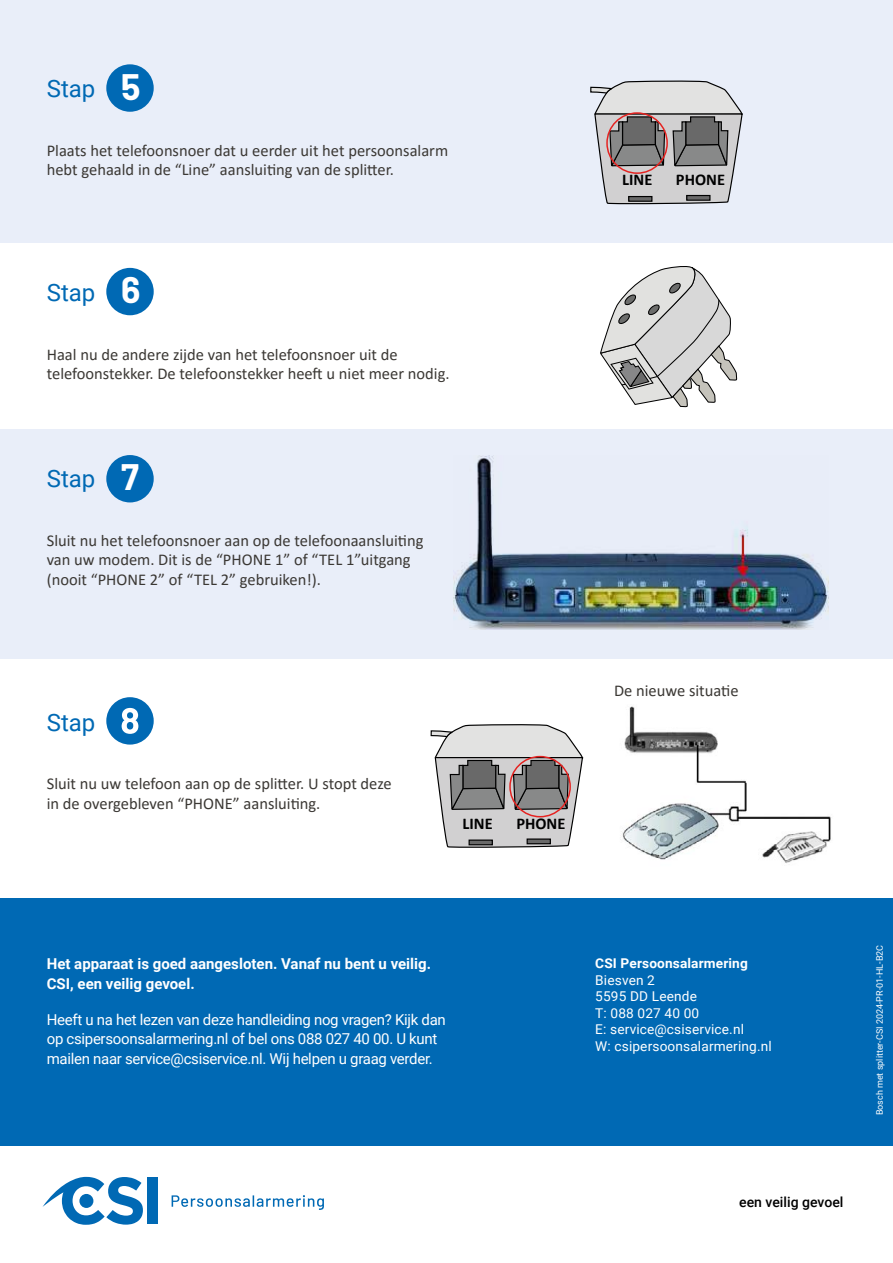
<style>
.page{position:relative;width:893px;height:1263px;background:#fff}
.page>*{position:absolute;margin:0;border:0;box-sizing:border-box;transform-origin:0 0}
.t1{font:700 36px "Barlow";color:#fff}
.t2{font:24px "Roboto";color:#0069b4}
.t3{font:16.5px/19.5px "Calibri";color:#3b3834}
.t4{font:700 16.5px "Calibri";color:#000}
.t5{font:15px/19.5px "Roboto";letter-spacing:-.02em;color:#fff}
.t6{font:700 15px/19.5px "Roboto";color:#fff}
.t7{font:500 14.1px "Roboto";color:#000}
.t8{font:13.5px/16.5px "Roboto";letter-spacing:.01em;color:#fff}
.t9{font:700 13.5px "Roboto";letter-spacing:.01em;color:#fff}
.t10{font:9px "Roboto";color:#fff}
</style>
<div class="page">
<div style="left:0;top:430px;width:893px;height:229px;background:#e9eef9"></div>
<div style="left:0;top:0;width:893px;height:242px;background:#e9eef9"></div>
<img style="left:454px;top:456px;width:374px;height:173px">
<div style="left:0;top:899px;width:893px;height:247px;background:#0069b4"></div>
<img style="left:622px;top:706px;width:209px;height:157px">
<svg style="left:590px;top:80px;width:153px;height:125px;background:#b2b1b2"></svg>
<div style="left:606px;top:112px;width:62px;height:62px;border:2px solid #e52321;border-radius:50%"></div>
<svg style="left:600px;top:266px;width:138px;height:142px"></svg>
<svg style="left:430px;top:724px;width:154px;height:124px;background:#b5b3b3"></svg>
<div style="left:509px;top:756px;width:62px;height:61px;border:2px solid #e52321;border-radius:50%"></div>
<div style="left:106px;top:455px;width:48px;height:47px;background:#0069b4;border-radius:50%"></div>
<div style="left:106px;top:64px;width:48px;height:48px;background:#0069b4;border-radius:50%"></div>
<div style="left:106px;top:268px;width:48px;height:47px;background:#0069b4;border-radius:50%"></div>
<div style="left:106px;top:697px;width:48px;height:48px;background:#0069b4;border-radius:50%"></div>
<svg style="left:122px;top:708px;width:16px;height:26px"></svg>
<svg style="left:172px;top:1195px;width:152px;height:15px"></svg>
<div style="left:147px;top:1178px;width:10px;height:46px;background:#0069b4"></div>
<svg style="left:43px;top:1177px;width:100px;height:48px"></svg>
<div style="left:79px;top:1194px;width:14px;height:14px;background:#0069b4;border-radius:50%"></div>
<h2 class="t2" style="left:47px;top:72px;width:50px">Stap</h2>
<h1 class="t1" style="left:121px;top:60px;width:21px">5</h1>
<p class="t3" style="left:47px;top:140px;width:403px">Plaats het telefoonsnoer dat u eerder uit het persoonsalarm hebt gehaald in de “Line” aansluiting van de splitter.</p>
<h2 class="t2" style="left:47px;top:276px;width:50px">Stap</h2>
<h1 class="t1" style="left:121px;top:264px;width:21px">6</h1>
<p class="t3" style="left:47px;top:344px;width:404px">Haal nu de andere zijde van het telefoonsnoer uit de -telefoonstekker. De telefoonstekker heeft u niet meer nodig.</p>
<h2 class="t2" style="left:47px;top:462px;width:50px">Stap</h2>
<h1 class="t1" style="left:121px;top:451px;width:19px">7</h1>
<p class="t3" style="left:47px;top:530px;width:378px">Sluit nu het telefoonsnoer aan op de telefoonaansluiting van uw modem. Dit is de “PHONE 1” of “TEL 1”uitgang (nooit “PHONE 2” of “TEL 2” gebruiken!).</p>
<h2 class="t2" style="left:47px;top:706px;width:50px">Stap</h2>
<p class="t3" style="left:47px;top:774px;width:346px">Sluit nu uw telefoon aan op de splitter. U stopt deze in de overgebleven “PHONE” aansluiting.</p>
<p class="t4" style="left:463px;top:813px;width:32px">LINE</p>
<p class="t4" style="left:516px;top:813px;width:51px">PHONE</p>
<p class="t4" style="left:622px;top:169px;width:32px">LINE</p>
<p class="t4" style="left:676px;top:169px;width:51px">PHONE</p>
<p class="t3" style="left:614px;top:680px;width:126px">De nieuwe situatie</p>
<p class="t6" style="left:47px;top:953px;width:386px">Het apparaat is goed aangesloten. Vanaf nu bent u veilig.<br>CSI, een veilig gevoel.</p>
<p class="t5" style="left:47px;top:1009px;width:401px">Heeft u na het lezen van deze handleiding nog vragen? Kijk dan op csipersoonsalarmering.nl of bel ons 088 027 40 00. U kunt mailen naar service@csiservice.nl. Wij helpen u graag verder.</p>
<p class="t9" style="left:595px;top:954px;width:154px">CSI Persoonsalarmering</p>
<p class="t8" style="left:595px;top:971px;width:178px">Biesven 2<br>5595 DD Leende<br>T: 088 027 40 00<br>E: service@csiservice.nl<br>W: csipersoonsalarmering.nl</p>
<p class="t7" style="left:739px;top:1192px;width:106px">een veilig gevoel</p>
<p class="t10" style="left:873px;top:1115px;width:172px;rotate:-90deg">Bosch met splitter-CSI 2024-PR-01-HL-B2C</p>
</div>
